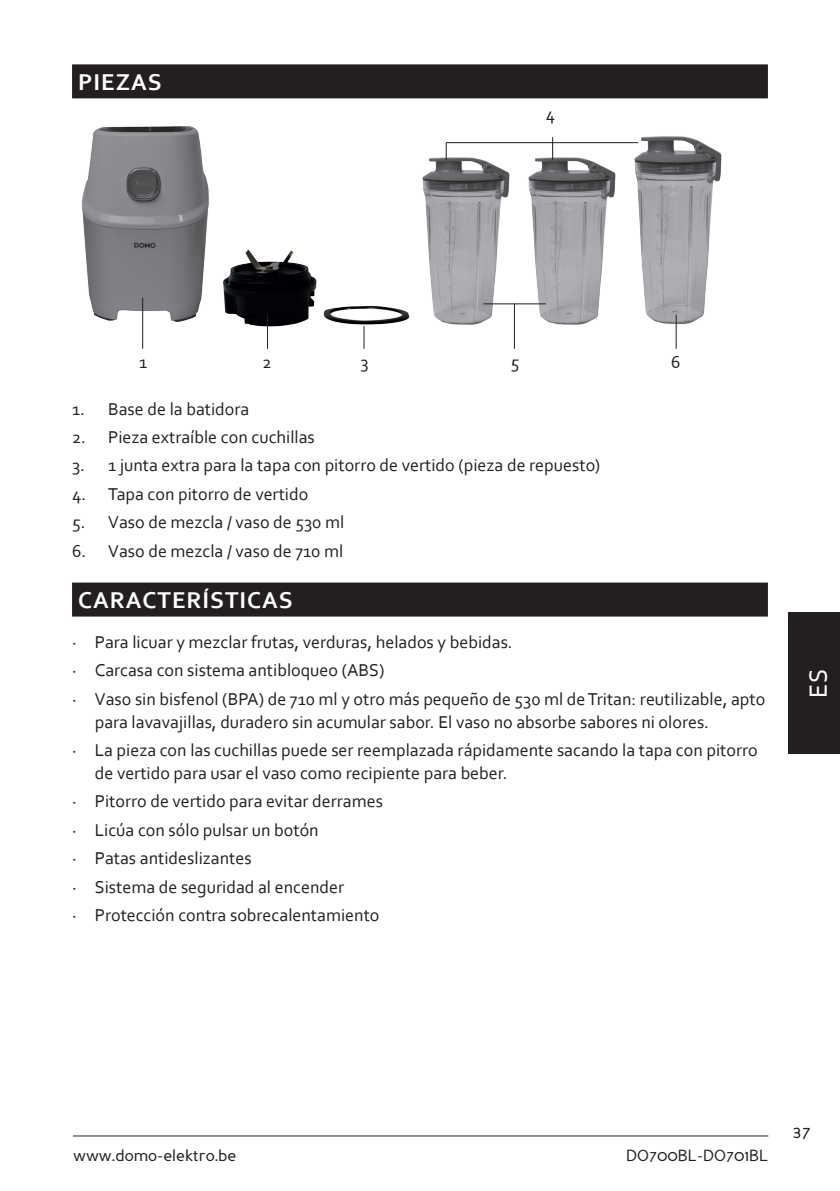
<style>
.page{position:relative;width:840px;height:1191px;background:#fff}
.page>*{position:absolute;margin:0;border:0;box-sizing:border-box;transform-origin:0 0}
.t1{font:26px "Corbel";color:#fff}
.t2{font:700 24px "Corbel";letter-spacing:.04em;color:#fff}
.t3{font:18px/28.4px "Corbel";color:#231f20}
.t4{font:18px "Perspective Sans";color:#231f20}
.t5{font:16px "Perspective Sans";color:#231f20}
</style>
<div class="page">
<hr style="left:73px;top:1135px;width:694px;height:1px;background:#231f20">
<div style="left:788px;top:612px;width:51px;height:142px;background:#231f20"></div>
<div style="left:72px;top:64px;width:695px;height:34px;background:#231f20"></div>
<div style="left:72px;top:582px;width:695px;height:34px;background:#231f20"></div>
<img style="left:82px;top:126px;width:127px;height:203px">
<img style="left:223px;top:249px;width:94px;height:78px">
<img style="left:323px;top:306px;width:87px;height:23px">
<img style="left:422px;top:151px;width:194px;height:178px">
<img style="left:626px;top:136px;width:96px;height:193px">
<hr style="left:142px;top:298px;width:1px;height:51px;background:#231f20">
<hr style="left:267px;top:315px;width:1px;height:34px;background:#231f20">
<svg style="left:363px;top:326px;width:1px;height:23px"></svg>
<hr style="left:514px;top:303px;width:1px;height:46px;background:#231f20">
<hr style="left:675px;top:315px;width:1px;height:34px;background:#231f20">
<hr style="left:483px;top:303px;width:62px;height:1px;background:#231f20">
<svg style="left:552px;top:137px;width:1px;height:23px"></svg>
<svg style="left:445px;top:143px;width:1px;height:17px"></svg>
<hr style="left:445px;top:142px;width:193px;height:1px;background:#231f20">
<h2 class="t2" style="left:78px;top:67px;width:85px">PIEZAS</h2>
<p class="t3" style="left:545px;top:99px;width:11px">4</p>
<p class="t3" style="left:139px;top:347px;width:10px">1</p>
<p class="t3" style="left:262px;top:347px;width:11px">2</p>
<p class="t3" style="left:360px;top:347px;width:10px">3</p>
<p class="t3" style="left:510px;top:347px;width:10px">5</p>
<p class="t3" style="left:671px;top:347px;width:11px">6</p>
<p class="t3" style="left:72px;top:394px;width:179px">1. Base de la batidora</p>
<p class="t3" style="left:72px;top:422px;width:244px">2. Pieza extraíble con cuchillas</p>
<p class="t3" style="left:72px;top:451px;width:529px">3. 1 junta extra para la tapa con pitorro de vertido (pieza de repuesto)</p>
<p class="t3" style="left:72px;top:479px;width:238px">4. Tapa con pitorro de vertido</p>
<p class="t3" style="left:72px;top:508px;width:273px">5. Vaso de mezcla / vaso de 530 ml</p>
<p class="t3" style="left:72px;top:536px;width:272px">6. Vaso de mezcla / vaso de 710 ml</p>
<h2 class="t2" style="left:78px;top:585px;width:216px">CARACTERÍSTICAS</h2>
<p class="t3" style="left:72px;top:627px;width:694px">· Para licuar y mezclar frutas, verduras, helados y bebidas.<br>· Carcasa con sistema antibloqueo (ABS)<br>· Vaso sin bisfenol (BPA) de 710 ml y otro más pequeño de 530 ml de Tritan: reutilizable, apto</p>
<p class="t3" style="left:72px;top:707px;width:686px;text-indent:23px">para lavavajillas, duradero sin acumular sabor. El vaso no absorbe sabores ni olores.<br>· La pieza con las cuchillas puede ser reemplazada rápidamente sacando la tapa con pitorro</p>
<p class="t3" style="left:72px;top:758px;width:437px;text-indent:23px">de vertido para usar el vaso como recipiente para beber. · Pitorro de vertido para evitar derrames<br>· Licúa con sólo pulsar un botón<br>· Patas antideslizantes<br>· Sistema de seguridad al encender<br>· Protección contra sobrecalentamiento</p>
<h1 class="t1" style="left:801px;top:697px;width:30px;rotate:-90deg">ES</h1>
<p class="t5" style="left:73px;top:1146px;width:165px">www.domo-elektro.be</p>
<p class="t5" style="left:625px;top:1146px;width:143px">DO700BL-DO701BL</p>
<p class="t4" style="left:792px;top:1121px;width:19px">37</p>
</div>
